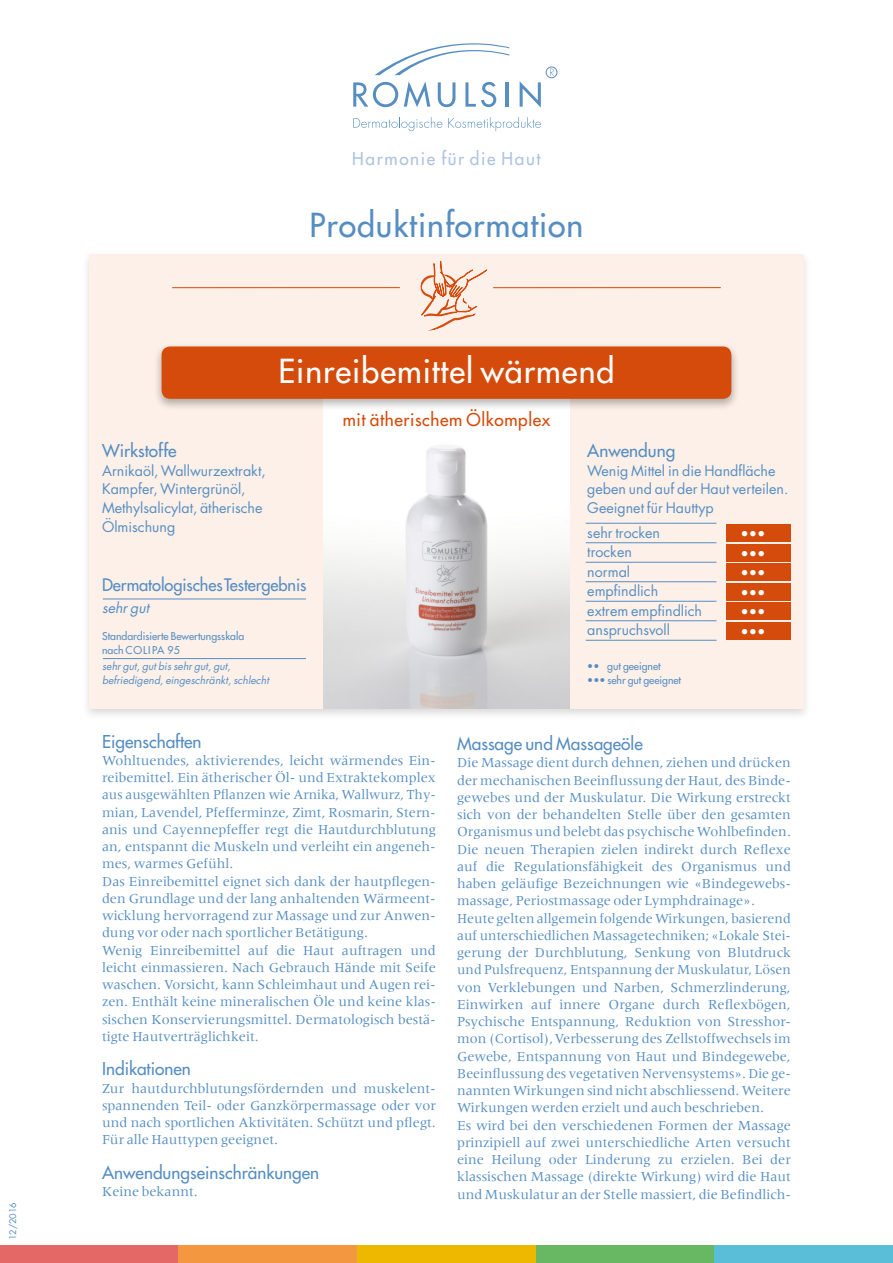
<style>
.page{position:relative;width:893px;height:1263px;background:#fff}
.page>*{position:absolute;margin:0;border:0;box-sizing:border-box;transform-origin:0 0}
.t1{font:32.25px "Futura";letter-spacing:.03em;color:#fff}
.t2{font:32.25px "Futura";letter-spacing:.03em;color:#578ec2}
.t3{font:17.25px "Futura";color:#578ec2}
.t4{font:17.25px "Futura";letter-spacing:.035em;color:#d54b0b}
.t5{font:17.25px "Futura";letter-spacing:.095em;color:#afc3e1}
.t6{font:16.8px "Futura";letter-spacing:-.005em;color:#578ec2}
.t7{font:14.25px/17.2px "Meridien";color:#578ec2}
.t8{font:14.25px/18.8px "Futura";color:#578ec2}
.t9{font:14.25px "Futura";color:#fff}
.t10{font:italic 14.25px "Futura";color:#578ec2}
.t11{font:10.5px/13.5px "Futura";color:#578ec2}
.t12{font:italic 10.5px/13.5px "Futura";color:#578ec2}
.t13{font:9px "Futura";letter-spacing:-.02em;color:#578ec2}
</style>
<div class="page">
<div style="left:81px;top:250px;width:731px;height:471px;background:#000;opacity:.15"></div>
<div style="left:89px;top:254px;width:715px;height:455px;background:#fcf0e8"></div>
<img style="left:323px;top:411px;width:247px;height:298px">
<div style="left:726px;top:525px;width:65px;height:17px;background:#d54b0b"></div>
<div style="left:726px;top:544px;width:65px;height:17px;background:#d54b0b"></div>
<div style="left:726px;top:564px;width:65px;height:17px;background:#d54b0b"></div>
<div style="left:726px;top:583px;width:65px;height:17px;background:#d54b0b"></div>
<div style="left:726px;top:603px;width:65px;height:17px;background:#d54b0b"></div>
<div style="left:726px;top:622px;width:65px;height:17px;background:#d54b0b"></div>
<hr style="left:586px;top:542px;width:130px;height:1px;background:#578ec2">
<hr style="left:586px;top:562px;width:130px;height:1px;background:#578ec2">
<hr style="left:586px;top:581px;width:130px;height:1px;background:#578ec2">
<hr style="left:586px;top:601px;width:130px;height:1px;background:#578ec2">
<hr style="left:586px;top:620px;width:130px;height:1px;background:#578ec2">
<hr style="left:586px;top:640px;width:130px;height:1px;background:#578ec2">
<hr style="left:586px;top:523px;width:130px;height:1px;background:#578ec2">
<svg style="left:353px;top:82px;width:45px;height:25px"></svg>
<svg style="left:404px;top:81px;width:26px;height:26px"></svg>
<svg style="left:438px;top:82px;width:17px;height:25px"></svg>
<svg style="left:465px;top:82px;width:31px;height:25px"></svg>
<hr style="left:506px;top:82px;width:3px;height:25px;background:#578ec2">
<svg style="left:520px;top:81px;width:21px;height:27px"></svg>
<svg style="left:375px;top:43px;width:134px;height:32px"></svg>
<svg style="left:353px;top:117px;width:89px;height:14px"></svg>
<svg style="left:448px;top:117px;width:93px;height:14px"></svg>
<div style="left:546px;top:67px;width:11px;height:11px;border:1px solid #578ec2;border-radius:50%"></div>
<svg style="left:550px;top:69px;width:4px;height:7px"></svg>
<hr style="left:172px;top:287px;width:228px;height:1px;background:#d54b0b">
<hr style="left:493px;top:287px;width:228px;height:1px;background:#d54b0b">
<div style="left:153px;top:342px;width:587px;height:69px;background:#000;opacity:.3"></div>
<div style="left:162px;top:346px;width:569px;height:53px;background:#d54b0b;border-radius:9px"></div>
<hr style="left:103px;top:599px;width:203px;height:1px;background:#578ec2">
<hr style="left:103px;top:658px;width:203px;height:1px;background:#578ec2">
<svg style="left:421px;top:250px;width:66px;height:80px"></svg>
<div style="left:0;top:1245px;width:179px;height:18px;background:#e46866"></div>
<div style="left:179px;top:1245px;width:178px;height:18px;background:#f49741"></div>
<div style="left:357px;top:1245px;width:179px;height:18px;background:#efb800"></div>
<div style="left:536px;top:1245px;width:178px;height:18px;background:#68b762"></div>
<div style="left:714px;top:1245px;width:179px;height:18px;background:#5abed9"></div>
<p class="t13" style="left:7px;top:1240px;width:39px;rotate:-90deg">12/2016</p>
<p class="t5" style="left:352px;top:147px;width:190px">Harmonie für die Haut</p>
<h1 class="t2" style="left:309px;top:204px;width:276px">Produktinformation</h1>
<h1 class="t1" style="left:278px;top:350px;width:337px">Einreibemittel wärmend</h1>
<p class="t3" style="left:102px;top:439px;width:76px">Wirkstoffe</p>
<p class="t8" style="left:102px;top:461px;width:165px">Arnikaöl, Wallwurzextrakt,<br>Kampfer, Wintergrünöl,<br>Methylsalicylat, ätherische<br>Ölmischung</p>
<p class="t6" style="left:102px;top:574px;width:206px">Dermatologisches Testergebnis</p>
<p class="t10" style="left:102px;top:598px;width:49px">sehr gut</p>
<p class="t11" style="left:102px;top:630px;width:144px">Standardisierte Bewertungsskala nach COLIPA 95</p>
<p class="t12" style="left:102px;top:660px;width:168px">sehr gut, gut bis sehr gut, gut, befriedigend, eingeschränkt, schlecht</p>
<p class="t4" style="left:343px;top:408px;width:209px">mit ätherischem Ölkomplex</p>
<p class="t3" style="left:587px;top:439px;width:89px">Anwendung</p>
<p class="t8" style="left:587px;top:461px;width:203px">Wenig Mittel in die Handfläche geben und auf der Haut verteilen.<br>Geeignet für Hauttyp</p>
<p class="t8" style="left:587px;top:523px;width:74px">sehr trocken</p>
<p class="t9" style="left:740px;top:524px;width:27px">•••</p>
<p class="t8" style="left:587px;top:542px;width:46px">trocken</p>
<p class="t9" style="left:740px;top:544px;width:27px">•••</p>
<p class="t8" style="left:587px;top:562px;width:44px">normal</p>
<p class="t9" style="left:740px;top:563px;width:27px">•••</p>
<p class="t8" style="left:587px;top:581px;width:72px">empfindlich</p>
<p class="t9" style="left:740px;top:583px;width:27px">•••</p>
<p class="t8" style="left:587px;top:601px;width:116px">extrem empfindlich</p>
<p class="t9" style="left:740px;top:602px;width:27px">•••</p>
<p class="t8" style="left:587px;top:620px;width:84px">anspruchsvoll</p>
<p class="t9" style="left:740px;top:622px;width:27px">•••</p>
<p class="t11" style="left:587px;top:660px;width:75px">•• gut geeignet</p>
<p class="t11" style="left:587px;top:673px;width:95px">••• sehr gut geeignet</p>
<p class="t3" style="left:102px;top:730px;width:101px">Eigenschaften</p>
<p class="t7" style="left:102px;top:751px;width:335px">Wohltuendes, aktivierendes, leicht wärmendes Ein&shy;reibemittel. Ein ätherischer Öl- und Extraktekomplex aus ausgewählten Pflanzen wie Arnika, Wallwurz, Thy&shy;mian, Lavendel, Pfefferminze, Zimt, Rosmarin, Stern&shy;anis und Cayennepfeffer regt die Hautdurchblutung an, entspannt die Muskeln und verleiht ein angeneh&shy;mes, warmes Gefühl.<br>Das Einreibemittel eignet sich dank der hautpflegen&shy;den Grundlage und der lang anhaltenden Wärmeent&shy;wicklung hervorragend zur Massage und zur Anwen&shy;dung vor oder nach sportlicher Betätigung.<br>Wenig Einreibemittel auf die Haut auftragen und leicht einmassieren. Nach Gebrauch Hände mit Seife waschen. Vorsicht, kann Schleimhaut und Augen rei&shy;zen. Enthält keine mineralischen Öle und keine klas&shy;sischen Konservierungsmittel. Dermatologisch bestä&shy;tigte Hautverträglichkeit.</p>
<p class="t3" style="left:102px;top:1058px;width:90px">Indikationen</p>
<p class="t7" style="left:102px;top:1079px;width:335px;text-align:justify">Zur hautdurchblutungsfördernden und muskelent&shy;spannenden Teil- oder Ganzkörpermassage oder vor und nach sportlichen Aktivitäten. Schützt und pflegt.<br>Für alle Hauttypen geeignet.</p>
<p class="t3" style="left:102px;top:1161px;width:219px">Anwendungseinschränkungen</p>
<p class="t7" style="left:102px;top:1183px;width:97px">Keine bekannt.</p>
<p class="t3" style="left:457px;top:732px;width:187px">Massage und Massageöle</p>
<p class="t7" style="left:457px;top:754px;width:335px">Die Massage dient durch dehnen, ziehen und drücken der mechanischen Beeinflussung der Haut, des Binde&shy;gewebes und der Muskulatur. Die Wirkung erstreckt sich von der behandelten Stelle über den gesamten Organismus und belebt das psychische Wohlbefinden.<br>Die neuen Therapien zielen indirekt durch Reflexe auf die Regulationsfähigkeit des Organismus und haben geläufige Bezeichnungen wie «Bindegewebs&shy;massage, Periostmassage oder Lymphdrainage».<br>Heute gelten allgemein folgende Wirkungen, basierend auf unterschiedlichen Massagetechniken; «Lokale Stei&shy;gerung der Durchblutung, Senkung von Blutdruck und Pulsfrequenz, Entspannung der Muskulatur, Lösen von Verklebungen und Narben, Schmerzlinderung, Einwirken auf innere Organe durch Reflexbögen, Psychische Entspannung, Reduktion von Stresshor&shy;mon (Cortisol), Verbesserung des Zellstoffwechsels im Gewebe, Entspannung von Haut und Bindegewebe, Beeinflussung des vegetativen Nervensystems». Die ge&shy;nannten Wirkungen sind nicht abschliessend. Weitere Wirkungen werden erzielt und auch beschrieben.<br>Es wird bei den verschiedenen Formen der Massage prinzipiell auf zwei unterschiedliche Arten versucht eine Heilung oder Linderung zu erzielen. Bei der klassischen Massage (direkte Wirkung) wird die Haut und Muskulatur an der Stelle massiert, die Befindlich-</p>
</div>
